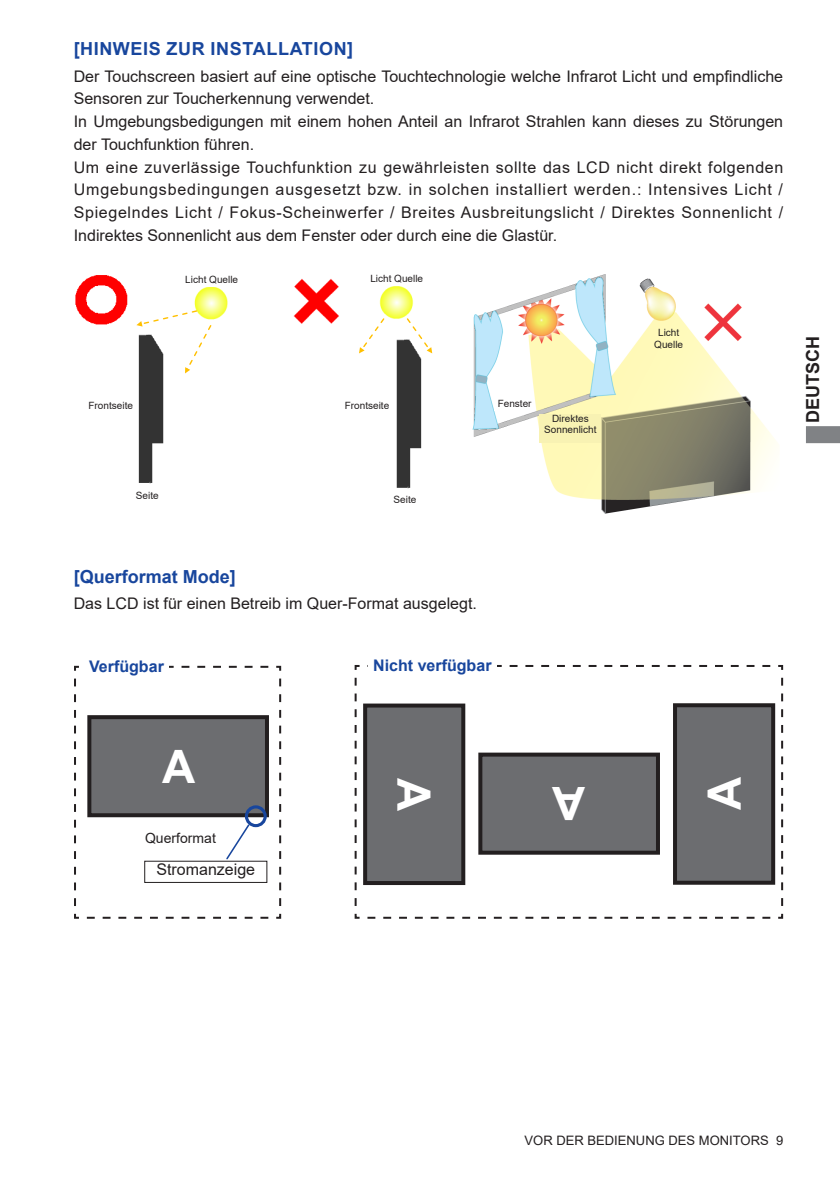
<style>
.page{position:relative;width:840px;height:1191px;background:#fff}
.page>*{position:absolute;margin:0;border:0;box-sizing:border-box;transform-origin:0 0}
.t1{font:700 46px "Arial";color:#fff}
.t2{font:700 18px "Arial";letter-spacing:.035em;color:#18469d}
.t3{font:700 18px "Arial";color:#18469d}
.t4{font:700 18px "Arial";color:#231f20}
.t5{font:16px/22.6px "Arial";color:#231f20}
.t6{font:700 16px "Arial";color:#18469d}
.t7{font:14px "Arial";color:#231f20}
.t8{font:13px "Arial";color:#231f20}
.t9{font:10px/11.4px "Arial";color:#231f20;text-align:center}
</style>
<div class="page">
<svg style="left:806px;top:426px;width:33px;height:17px"></svg>
<img style="left:472px;top:274px;width:305px;height:240px">
<div style="left:539px;top:415px;width:61px;height:28px;background:#f8f2b3"></div>
<div style="left:494px;top:400px;width:40px;height:10px;background:#fff"></div>
<img style="left:75px;top:275px;width:358px;height:214px">
<svg style="left:136px;top:310px;width:76px;height:63px"></svg>
<svg style="left:405px;top:317px;width:27px;height:36px"></svg>
<svg style="left:359px;top:317px;width:26px;height:36px"></svg>
<div style="left:185px;top:284px;width:13px;height:5px;background:#fff"></div>
<div style="left:177px;top:276px;width:69px;height:10px;background:#fff"></div>
<div style="left:370px;top:283px;width:13px;height:5px;background:#fff"></div>
<div style="left:361px;top:275px;width:70px;height:10px;background:#fff"></div>
<div style="left:88px;top:401px;width:45px;height:11px;background:#fff"></div>
<div style="left:344px;top:401px;width:45px;height:13px;background:#fff"></div>
<svg style="left:354px;top:665px;width:429px;height:254px"></svg>
<div style="left:368px;top:657px;width:128px;height:20px;background:#fff"></div>
<div style="left:365px;top:705px;width:98px;height:178px;background:#6c6d70"></div>
<div style="left:363px;top:703px;width:102px;height:182px;border:4px solid #231f20"></div>
<svg style="left:74px;top:665px;width:208px;height:254px"></svg>
<div style="left:84px;top:658px;width:85px;height:20px;background:#fff"></div>
<div style="left:89px;top:717px;width:178px;height:98px;background:#6c6d70"></div>
<div style="left:87px;top:715px;width:182px;height:102px;border:4px solid #231f20"></div>
<div style="left:245px;top:805px;width:21px;height:22px;border:3px solid #18469d;border-radius:50%"></div>
<svg style="left:225px;top:823px;width:25px;height:37px"></svg>
<p class="t2" style="left:74px;top:36px;width:281px">[HINWEIS ZUR INSTALLATION]</p>
<p class="t5" style="left:74px;top:65px;width:710px">Der Touchscreen basiert auf eine optische Touchtechnologie welche Infrarot Licht und empfindliche Sensoren zur Toucherkennung verwendet.<br>In Umgebungsbedigungen mit einem hohen Anteil an Infrarot Strahlen kann dieses zu Störungen der Touchfunktion führen.<br>Um eine zuverlässige Touchfunktion zu gewährleisten sollte das LCD nicht direkt folgenden Umgebungsbedingungen ausgesetzt bzw. in solchen installiert werden.: Intensives Licht / Spiegelndes Licht / Fokus-Scheinwerfer / Breites Ausbreitungslicht / Direktes Sonnenlicht / Indirektes Sonnenlicht aus dem Fenster oder durch eine die Glastür.</p>
<p class="t9" style="left:185px;top:274px;width:54px">Licht Quelle</p>
<p class="t9" style="left:370px;top:273px;width:54px">Licht Quelle</p>
<p class="t9" style="left:88px;top:399px;width:46px">Frontseite</p>
<p class="t9" style="left:344px;top:399px;width:46px">Frontseite</p>
<p class="t9" style="left:497px;top:398px;width:35px">Fenster</p>
<p class="t9" style="left:544px;top:412px;width:54px">Direktes<br>Sonnenlicht</p>
<p class="t9" style="left:654px;top:327px;width:30px">Licht<br>Quelle</p>
<p class="t4" style="left:799px;top:422px;width:88px;rotate:-90deg">DEUTSCH</p>
<p class="t9" style="left:136px;top:490px;width:24px">Seite</p>
<p class="t9" style="left:393px;top:494px;width:24px">Seite</p>
<p class="t3" style="left:74px;top:563px;width:163px">[Querformat Mode]</p>
<p class="t5" style="left:74px;top:592px;width:404px">Das LCD ist für einen Betreib im Quer-Format ausgelegt.</p>
<p class="t6" style="left:89px;top:655px;width:76px">Verfügbar</p>
<p class="t6" style="left:373px;top:654px;width:120px">Nicht verfügbar</p>
<h1 class="t1" style="left:162px;top:734px;width:35px">A</h1>
<p class="t7" style="left:145px;top:828px;width:72px">Querformat</p>
<p class="t5" style="left:156px;top:858px;width:100px">Stromanzeige</p>
<h1 class="t1" style="left:446px;top:778px;width:35px;rotate:90deg">A</h1>
<h1 class="t1" style="left:584px;top:835px;width:35px;rotate:-180deg">A</h1>
<h1 class="t1" style="left:692px;top:810px;width:35px;rotate:-90deg">A</h1>
<p class="t8" style="left:524px;top:1131px;width:260px">VOR DER BEDIENUNG DES MONITORS 9</p>
</div>
